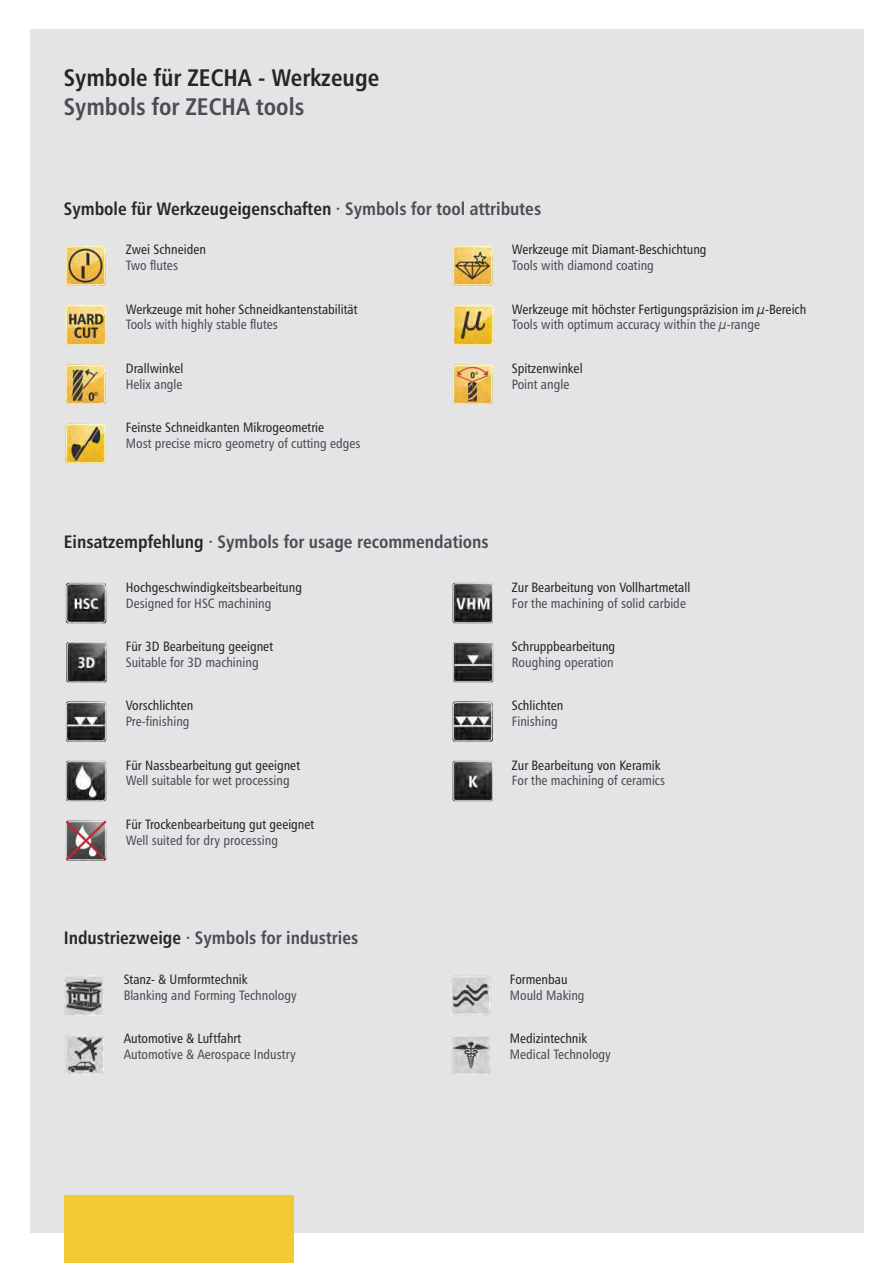
<style>
.page{position:relative;width:893px;height:1263px;background:#fff}
.page>*{position:absolute;margin:0;border:0;box-sizing:border-box;transform-origin:0 0}
.t1{font:24px "Humanist 777 BT Bold Condensed B";color:#272627}
.t2{font:24px "Humanist 777 BT Bold Condensed B";color:#4a4e51}
.t3{font:18px "Humanist 777 BT Bold Condensed B";color:#4a4e51}
.t4{font:18px "Humanist 777 BT Bold Condensed B";color:#272627}
.t5{font:13.5px "Humanist 777 BT Roman Condensed B";color:#272627}
.t6{font:13.5px "Humanist 777 BT Roman Condensed B";color:#4a4e51}
.s1{color:#4a4e51}
.s2{color:#272627}
</style>
<div class="page">
<div style="left:30px;top:30px;width:833px;height:1203px;background:#e4e4e7"></div>
<div style="left:64px;top:1195px;width:229px;height:68px;background:#f3ca32"></div>
<img style="left:66px;top:246px;width:40px;height:40px;border-radius:2px">
<img style="left:453px;top:305px;width:40px;height:40px;border-radius:2px">
<img style="left:453px;top:246px;width:40px;height:40px;border-radius:2px">
<img style="left:453px;top:364px;width:40px;height:40px;border-radius:2px">
<img style="left:453px;top:642px;width:40px;height:40px;border-radius:2px">
<img style="left:452px;top:583px;width:41px;height:40px;border-radius:2px">
<img style="left:452px;top:701px;width:41px;height:41px;border-radius:2px">
<img style="left:66px;top:642px;width:41px;height:40px;border-radius:2px">
<img style="left:66px;top:583px;width:40px;height:40px;border-radius:2px">
<img style="left:66px;top:701px;width:40px;height:41px;border-radius:2px">
<img style="left:66px;top:305px;width:40px;height:40px;border-radius:2px">
<img style="left:66px;top:364px;width:40px;height:40px;border-radius:2px">
<img style="left:451px;top:1034px;width:40px;height:40px;border-radius:2px">
<img style="left:450px;top:975px;width:41px;height:40px;border-radius:2px">
<img style="left:64px;top:1034px;width:40px;height:41px;border-radius:2px">
<img style="left:64px;top:975px;width:40px;height:40px;border-radius:2px">
<img style="left:66px;top:761px;width:40px;height:40px;border-radius:2px">
<img style="left:453px;top:761px;width:40px;height:40px;border-radius:2px">
<img style="left:65px;top:423px;width:40px;height:40px;border-radius:2px">
<img style="left:66px;top:820px;width:40px;height:41px;border-radius:2px">
<h1 class="t1" style="left:64px;top:68px;width:317px">Symbole für ZECHA - Werkzeuge</h1>
<h1 class="t2" style="left:64px;top:97px;width:242px">Symbols for ZECHA tools</h1>
<h2 class="t4" style="left:64px;top:201px;width:479px">Symbole für Werkzeugeigenschaften <span class="s1">· Symbols for tool attributes</span></h2>
<p class="t5" style="left:126px;top:244px;width:82px">Zwei Schneiden</p>
<p class="t6" style="left:126px;top:260px;width:54px">Two flutes</p>
<p class="t5" style="left:126px;top:304px;width:233px">Werkzeuge mit hoher Schneidkantenstabilität</p>
<p class="t6" style="left:126px;top:319px;width:154px">Tools with highly stable flutes</p>
<p class="t5" style="left:126px;top:363px;width:59px">Drallwinkel</p>
<p class="t6" style="left:126px;top:379px;width:58px">Helix angle</p>
<p class="t5" style="left:126px;top:422px;width:200px">Feinste Schneidkanten Mikrogeometrie</p>
<p class="t6" style="left:126px;top:438px;width:236px">Most precise micro geometry of cutting edges</p>
<p class="t5" style="left:512px;top:244px;width:196px">Werkzeuge mit Diamant-Beschichtung</p>
<p class="t6" style="left:512px;top:260px;width:143px">Tools with diamond coating</p>
<p class="t5" style="left:512px;top:304px;width:296px">Werkzeuge mit höchster Fertigungspräzision im μ-Bereich</p>
<p class="t6" style="left:512px;top:319px;width:250px">Tools with optimum accuracy within the μ-range</p>
<p class="t5" style="left:512px;top:363px;width:72px">Spitzenwinkel</p>
<p class="t6" style="left:512px;top:379px;width:59px">Point angle</p>
<h2 class="t3" style="left:64px;top:534px;width:427px"><span class="s2">Einsatzempfehlung</span> · Symbols for usage recommendations</h2>
<p class="t5" style="left:126px;top:582px;width:178px">Hochgeschwindigkeitsbearbeitung</p>
<p class="t6" style="left:126px;top:597px;width:147px">Designed for HSC machining</p>
<p class="t5" style="left:126px;top:641px;width:149px">Für 3D Bearbeitung geeignet</p>
<p class="t6" style="left:126px;top:657px;width:134px">Suitable for 3D machining</p>
<p class="t5" style="left:126px;top:700px;width:69px">Vorschlichten</p>
<p class="t6" style="left:126px;top:716px;width:65px">Pre-finishing</p>
<p class="t5" style="left:126px;top:759px;width:176px">Für Nassbearbeitung gut geeignet</p>
<p class="t6" style="left:126px;top:775px;width:165px">Well suitable for wet processing</p>
<p class="t5" style="left:126px;top:819px;width:190px">Für Trockenbearbeitung gut geeignet</p>
<p class="t6" style="left:126px;top:834px;width:154px">Well suited for dry processing</p>
<p class="t5" style="left:512px;top:582px;width:180px">Zur Bearbeitung von Vollhartmetall</p>
<p class="t6" style="left:512px;top:597px;width:176px">For the machining of solid carbide</p>
<p class="t5" style="left:512px;top:641px;width:105px">Schruppbearbeitung</p>
<p class="t6" style="left:512px;top:657px;width:103px">Roughing operation</p>
<p class="t5" style="left:512px;top:700px;width:53px">Schlichten</p>
<p class="t6" style="left:512px;top:716px;width:47px">Finishing</p>
<p class="t5" style="left:512px;top:759px;width:150px">Zur Bearbeitung von Keramik</p>
<p class="t6" style="left:512px;top:775px;width:155px">For the machining of ceramics</p>
<h2 class="t3" style="left:64px;top:931px;width:296px"><span class="s2">Industriezweige</span> · Symbols for industries</h2>
<p class="t5" style="left:124px;top:974px;width:125px">Stanz- &amp; Umformtechnik</p>
<p class="t6" style="left:124px;top:990px;width:175px">Blanking and Forming Technology</p>
<p class="t5" style="left:124px;top:1033px;width:119px">Automotive &amp; Luftfahrt</p>
<p class="t6" style="left:124px;top:1049px;width:174px">Automotive &amp; Aerospace Industry</p>
<p class="t5" style="left:510px;top:974px;width:59px">Formenbau</p>
<p class="t6" style="left:510px;top:990px;width:76px">Mould Making</p>
<p class="t5" style="left:510px;top:1033px;width:79px">Medizintechnik</p>
<p class="t6" style="left:510px;top:1049px;width:103px">Medical Technology</p>
</div>
